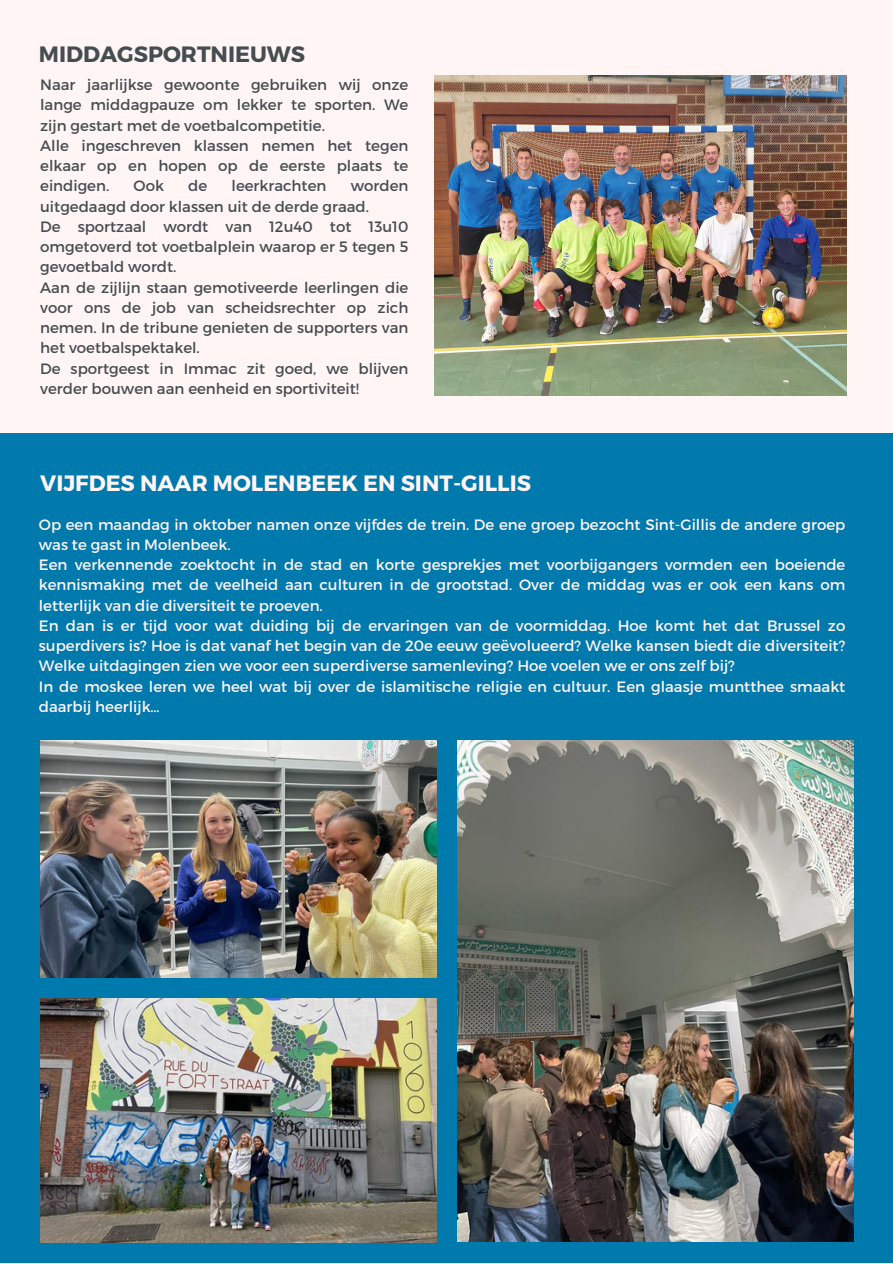
<style>
.page{position:relative;width:893px;height:1264px;background:#fff}
.page>*{position:absolute;margin:0;border:0;box-sizing:border-box;transform-origin:0 0}
.t1{font:700 22.2px "Montserrat";color:#fff5f5}
.t2{font:700 22.2px "Montserrat";color:#464d50}
.t3{font:22.2px "Montserrat";color:#fff5f5}
.t4{font:15px/20.2px "Montserrat";color:#fff5f5}
.t5{font:15px/20.2px "Montserrat";color:#464d50;text-align:justify}
</style>
<div class="page">
<div style="left:0;top:0;width:892px;height:1262px;background:#fff5f5"></div>
<div style="left:0;top:433px;width:892px;height:829px;background:#0079ad"></div>
<img style="left:40px;top:998px;width:396px;height:244px">
<img style="left:457px;top:740px;width:396px;height:501px">
<img style="left:434px;top:76px;width:412px;height:319px">
<img style="left:40px;top:740px;width:396px;height:237px">
<p class="t2" style="left:39px;top:39px;width:268px">MIDDAGSPORTNIEUWS</p>
<p class="t5" style="left:40px;top:74px;width:370px">Naar jaarlijkse gewoonte gebruiken wij onze lange middagpauze om lekker te sporten. We zijn gestart met de voetbalcompetitie.</p>
<p class="t5" style="left:40px;top:135px;width:370px">Alle ingeschreven klassen nemen het tegen elkaar op en hopen op de eerste plaats te eindigen.</p>
<p class="t5" style="left:40px;top:175px;width:370px;text-indent:310px">worden uitgedaagd door klassen uit de derde graad.</p>
<p class="t5" style="left:40px;top:216px;width:370px">De sportzaal wordt van 12u40 tot 13u10 omgetoverd tot voetbalplein waarop er 5 tegen 5 gevoetbald wordt.</p>
<p class="t5" style="left:40px;top:276px;width:370px">Aan de zijlijn staan gemotiveerde leerlingen die voor ons de job van scheidsrechter op zich nemen. In de tribune genieten de supporters van het voetbalspektakel.</p>
<p class="t5" style="left:40px;top:357px;width:370px">De sportgeest in Immac zit goed, we blijven verder bouwen aan eenheid en sportiviteit!</p>
<p class="t5" style="left:134px;top:175px;width:32px">Ook</p>
<p class="t5" style="left:188px;top:175px;width:21px">de</p>
<p class="t5" style="left:231px;top:175px;width:96px">leerkrachten</p>
<p class="t1" style="left:40px;top:468px;width:492px">VIJFDES NAAR MOLENBEEK EN SINT-GILLIS</p>
<p class="t3" style="left:78px;top:471px;width:164px">DRUGSTORIES</p>
<p class="t4" style="left:39px;top:513px;width:808px">Op een maandag in oktober namen onze vijfdes de trein. De ene groep bezocht Sint-Gillis de andere groep was te gast in Molenbeek.</p>
<p class="t4" style="left:39px;top:554px;width:808px;text-align:justify">Een verkennende zoektocht in de stad en korte gesprekjes met voorbijgangers vormden een boeiende kennismaking met de veelheid aan culturen in de grootstad. Over de middag was er ook een kans om letterlijk van die diversiteit te proeven.</p>
<p class="t4" style="left:39px;top:614px;width:808px;text-align:justify">En dan is er tijd voor wat duiding bij de ervaringen van de voormiddag. Hoe komt het dat Brussel zo superdivers is? Hoe is dat vanaf het begin van de 20e eeuw geëvolueerd? Welke kansen biedt die diversiteit?<br>Welke uitdagingen zien we voor een superdiverse samenleving? Hoe voelen we er ons zelf bij?</p>
<p class="t4" style="left:39px;top:675px;width:808px">In de moskee leren we heel wat bij over de islamitische religie en cultuur. Een glaasje muntthee smaakt daarbij heerlijk…</p>
</div>
